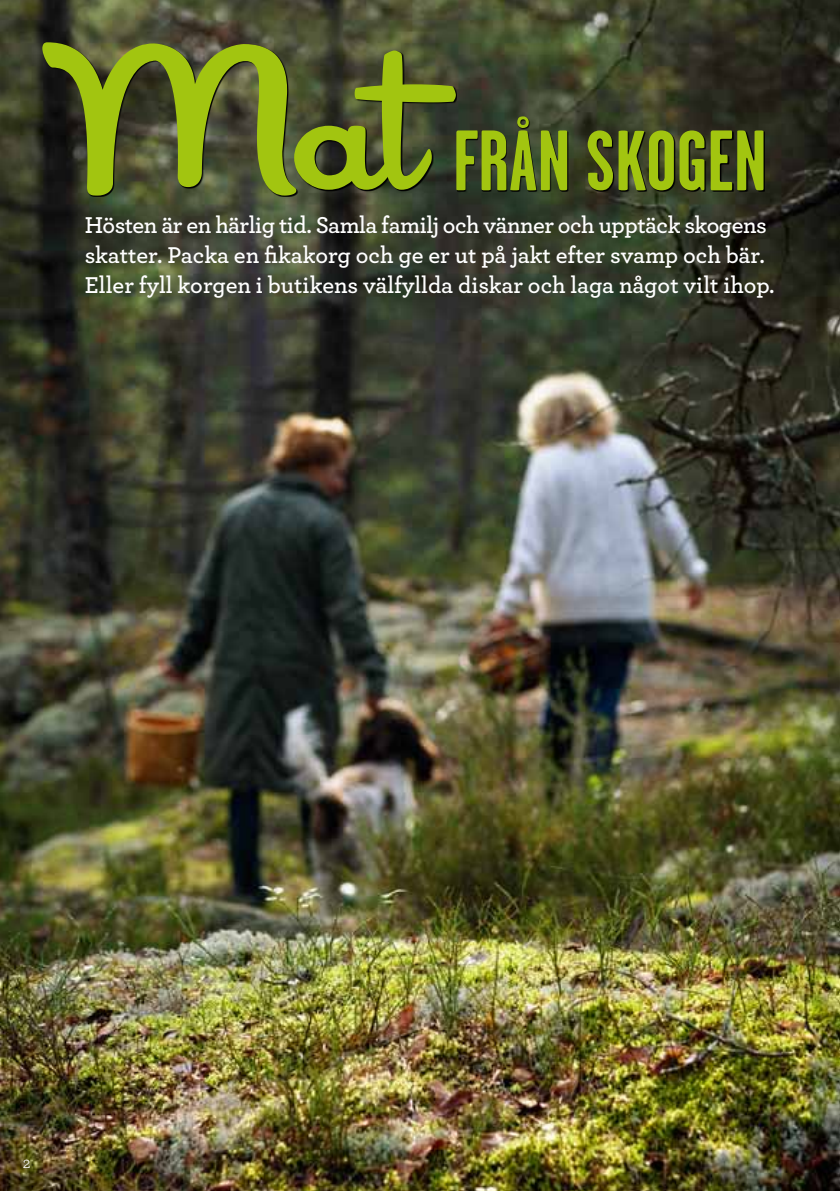
<style>
.page{position:relative;width:840px;height:1191px;background:#fff}
.page>*{position:absolute;margin:0;border:0;box-sizing:border-box;transform-origin:0 0}
.t1{font:217.8px "Cocktail Shaker";color:#a2c510}
.t2{font:700 85.6px "Garage Gothic";color:#a2c510}
.t3{font:600 24px/30px "Archer";letter-spacing:-.01em;color:#fff}
.t4{font:16.4px "Archer";color:#fff}
</style>
<div class="page">
<img style="left:0;top:0;width:839px;height:1191px">
<svg style="left:457px;top:117px;width:307px;height:75px;background:#1d2016"></svg>
<svg style="left:43px;top:43px;width:414px;height:154px;background:#2a2c1f"></svg>
<h1 class="t1" style="left:51px;top:-3px;width:372px">Mat</h1>
<h2 class="t2" style="left:452px;top:108px;width:315px">FRÅN SKOGEN</h2>
<p class="t3" style="left:85px;top:208px;width:691px">Hösten är en härlig tid. Samla familj och vänner och upptäck skogens skatter. Packa en fikakorg och ge er ut på jakt efter svamp och bär.<br>Eller fyll korgen i butikens välfyllda diskar och laga något vilt ihop.</p>
<p class="t4" style="left:23px;top:1151px;width:9px">2</p>
</div>
